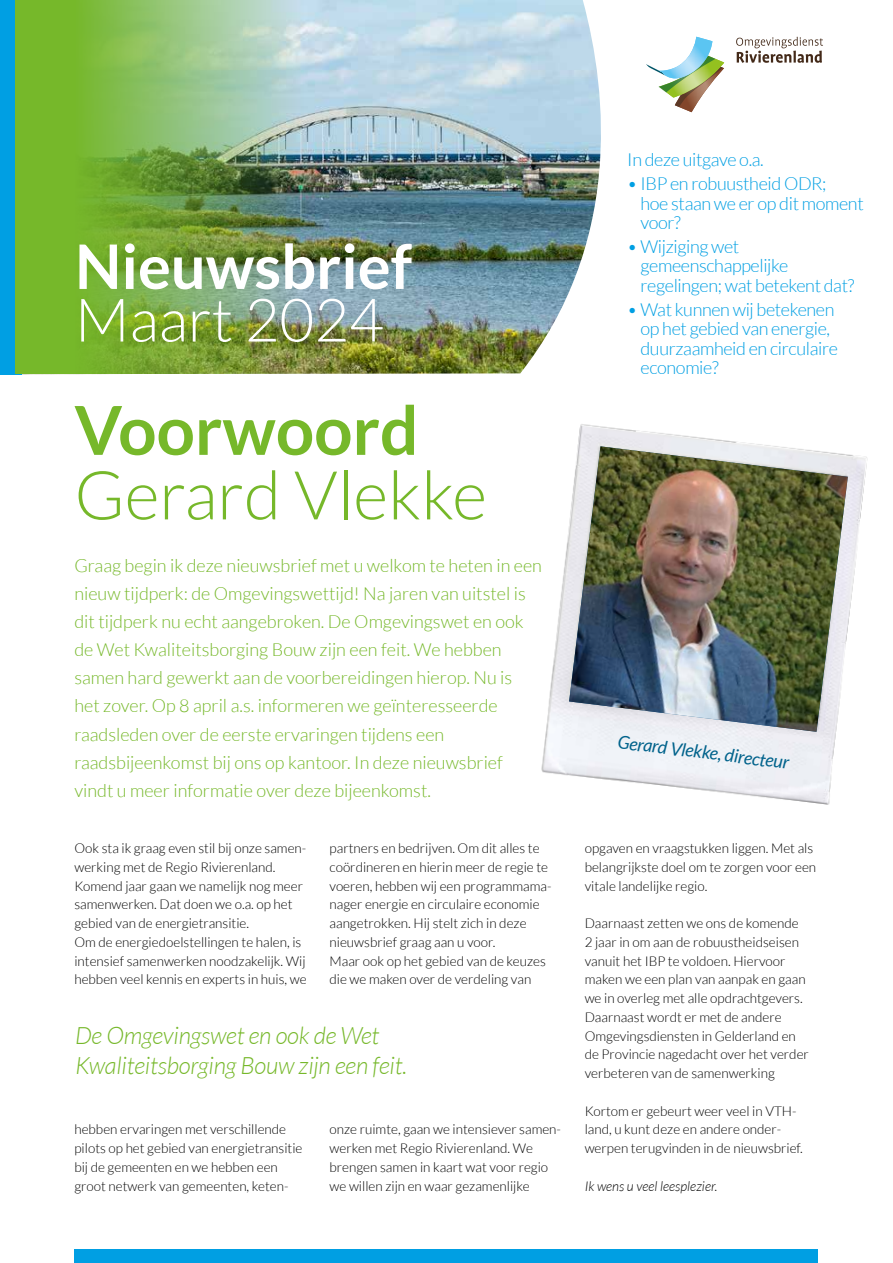
<style>
.page{position:relative;width:893px;height:1263px;background:#fff}
.page>*{position:absolute;margin:0;border:0;box-sizing:border-box;transform-origin:0 0}
.t1{font:300 67.5px "Lato";color:#76b82a}
.t2{font:700 67.5px "Lato";color:#76b82a}
.t3{font:700 61.35px "Lato";color:#fff}
.t4{font:300 60px "Lato";color:#fff}
.t5{font:italic 300 24px/30px "Lato";letter-spacing:-.01em;color:#76b82a}
.t6{font:300 18px/28px "Lato";color:#76b82a}
.t7{font:300 18px/19.5px "Lato";letter-spacing:-.02em;color:#009fe3}
.t8{font:italic 18px "Lato";color:#00628b}
.t9{font:300 13.5px/18.8px "Lato";color:#000}
.t10{font:italic 300 13.5px "Lato";color:#000}
</style>
<div class="page">
<div style="left:74px;top:1249px;width:744px;height:14px;background:#009fe3"></div>
<img style="left:308px;top:0;width:293px;height:374px">
<div style="left:0;top:0;width:21px;height:374px;background:#009fe3"></div>
<img style="left:16px;top:0;width:292px;height:374px">
<img style="left:541px;top:424px;width:327px;height:381px">
<img style="left:569px;top:446px;width:279px;height:286px">
<svg style="left:736px;top:37px;width:87px;height:26px"></svg>
<svg style="left:646px;top:41px;width:78px;height:71px"></svg>
<img style="left:659px;top:37px;width:53px;height:41px">
<h2 class="t3" style="left:75px;top:231px;width:339px">Nieuwsbrief</h2>
<h3 class="t4" style="left:75px;top:288px;width:310px">Maart 2024</h3>
<h1 class="t2" style="left:74px;top:392px;width:346px">Voorwoord</h1>
<h1 class="t1" style="left:74px;top:459px;width:414px">Gerard Vlekke</h1>
<p class="t6" style="left:74px;top:551px;width:469px">Graag begin ik deze nieuwsbrief met u welkom te heten in een nieuw tijdperk: de Omgevingswettijd! Na jaren van uitstel is dit tijdperk nu echt aangebroken. De Omgevingswet en ook de Wet Kwaliteitsborging Bouw zijn een feit. We hebben samen hard gewerkt aan de voorbereidingen hierop. Nu is het zover. Op 8 april a.s. informeren we geïnteresseerde raadsleden over de eerste ervaringen tijdens een raadsbijeenkomst bij ons op kantoor. In deze nieuwsbrief vindt u meer informatie over deze bijeenkomst.</p>
<p class="t9" style="left:74px;top:839px;width:234px">Ook sta ik graag even stil bij onze samen&shy;werking met de Regio Rivierenland.<br>Komend jaar gaan we namelijk nog meer samenwerken. Dat doen we o.a. op het gebied van de energietransitie.<br>Om de energiedoelstellingen te halen, is intensief samenwerken noodzakelijk. Wij hebben veel kennis en experts in huis, we</p>
<p class="t9" style="left:330px;top:839px;width:224px">partners en bedrijven. Om dit alles te coördineren en hierin meer de regie te voeren, hebben wij een programmama&shy;nager energie en circulaire economie aangetrokken. Hij stelt zich in deze nieuwsbrief graag aan u voor.<br>Maar ook op het gebied van de keuzes die we maken over de verdeling van</p>
<h3 class="t5" style="left:75px;top:1021px;width:334px">De Omgevingswet en ook de Wet<br>Kwaliteitsborging Bouw zijn een feit.</h3>
<p class="t9" style="left:74px;top:1120px;width:230px">hebben ervaringen met verschillende pilots op het gebied van energietransitie bij de gemeenten en we hebben een groot netwerk van gemeenten, keten-</p>
<p class="t9" style="left:330px;top:1120px;width:233px">onze ruimte, gaan we intensiever samen&shy;werken met Regio Rivierenland. We brengen samen in kaart wat voor regio we willen zijn en waar gezamenlijke</p>
<h3 class="t7" style="left:627px;top:150px;width:138px">In deze uitgave o.a.</h3>
<h3 class="t7" style="left:640px;top:174px;width:225px;text-indent:-13px">• IBP en robuustheid ODR;<br>hoe staan we er op dit moment voor?</h3>
<h3 class="t7" style="left:640px;top:237px;width:215px;text-indent:-13px">• Wijziging wet gemeenschappelijke regelingen; wat betekent dat?</h3>
<h3 class="t7" style="left:640px;top:300px;width:199px;text-indent:-13px">• Wat kunnen wij betekenen op het gebied van energie, duurzaamheid en circulaire economie?</h3>
<h3 class="t8" style="left:619px;top:732px;width:174px;rotate:7deg">Gerard Vlekke, directeur</h3>
<p class="t9" style="left:585px;top:839px;width:233px">opgaven en vraagstukken liggen. Met als belangrijkste doel om te zorgen voor een vitale landelijke regio.</p>
<p class="t9" style="left:585px;top:914px;width:226px">Daarnaast zetten we ons de komende 2 jaar in om aan de robuustheidseisen vanuit het IBP te voldoen. Hiervoor maken we een plan van aanpak en gaan we in overleg met alle opdrachtgevers.<br>Daarnaast wordt er met de andere Omgevingsdiensten in Gelderland en de Provincie nagedacht over het verder verbeteren van de samenwerking</p>
<p class="t9" style="left:585px;top:1101px;width:220px">Kortom er gebeurt weer veel in VTH&shy;land, u kunt deze en andere onder&shy;werpen terugvinden in de nieuwsbrief.</p>
<p class="t10" style="left:585px;top:1178px;width:134px">Ik wens u veel leesplezier.</p>
</div>
